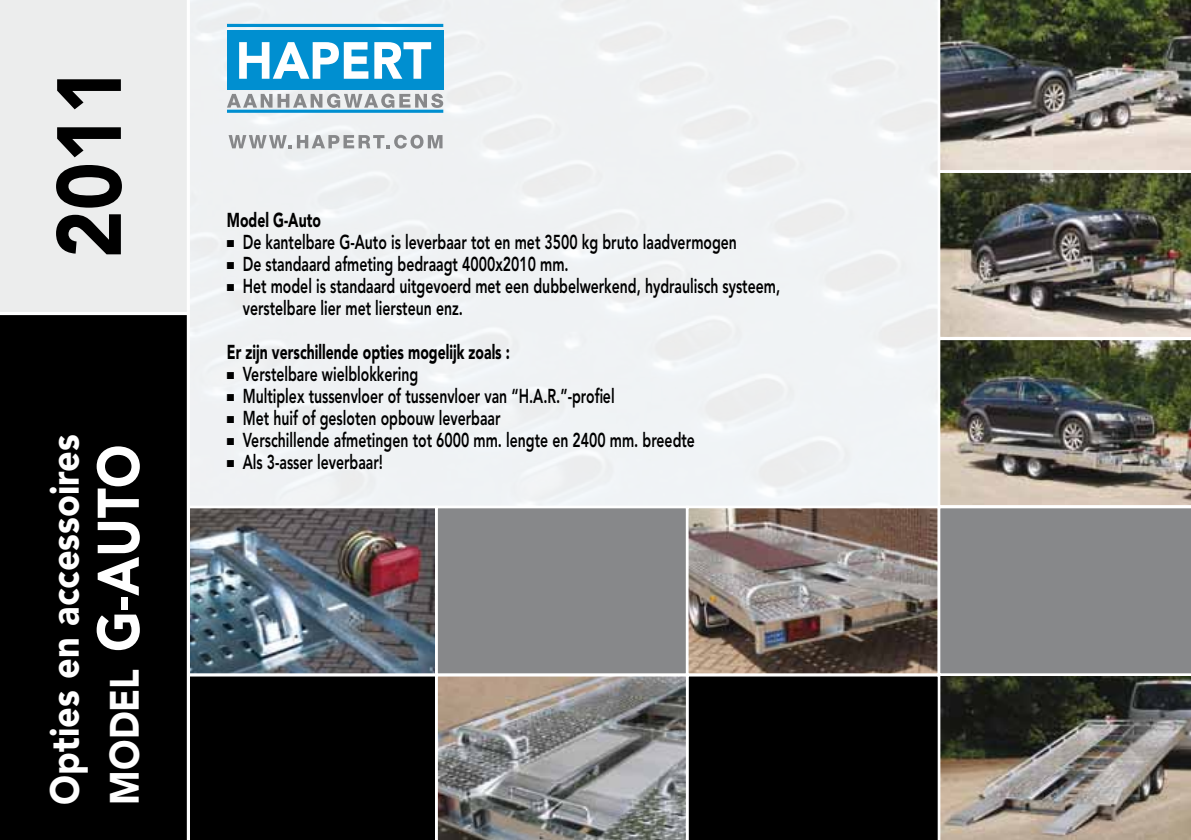
<style>
.page{position:relative;width:1191px;height:840px;background:#fff}
.page>*{position:absolute;margin:0;border:0;box-sizing:border-box;transform-origin:0 0}
.t1{font:900 90px "Avenir LT Std";color:#000;scale:.9 1}
.t2{font:900 58px "Avenir LT Std";color:#fff;scale:.9 1}
.t3{font:900 40px "Avenir LT Std";color:#fff;scale:.9 1}
.t4{font:800 20px/22px "Avenir LT Std";color:#000;scale:.7 1}
.t5{font:900 20px "Avenir LT Std";color:#000;scale:.7 1}
.s1{font-style:inherit}
.s2{font-size:40.6px}
</style>
<div class="page">
<div style="left:190px;top:0;width:747px;height:505px;background:#eff2f3"></div>
<img style="left:940px;top:676px;width:251px;height:163px">
<div style="left:688px;top:676px;width:250px;height:163px;background:#000"></div>
<svg style="left:438px;top:676px;width:248px;height:163px;background:#8d8b89"></svg>
<div style="left:190px;top:676px;width:248px;height:163px;background:#000"></div>
<img style="left:937px;top:340px;width:254px;height:165px">
<img style="left:937px;top:173px;width:254px;height:164px">
<img style="left:937px;top:0;width:254px;height:170px">
<div style="left:435px;top:505px;width:253px;height:170px;background:#87888a;border:3px solid #fff"></div>
<img style="left:690px;top:509px;width:246px;height:162px">
<div style="left:686px;top:505px;width:254px;height:170px;border:3px solid #fff"></div>
<div style="left:937px;top:505px;width:254px;height:170px;background:#87888a"></div>
<img style="left:190px;top:509px;width:244px;height:162px">
<div style="left:172px;top:505px;width:266px;height:170px;border:3px solid #fff"></div>
<div style="left:0;top:315px;width:190px;height:524px;background:#000"></div>
<div style="left:0;top:0;width:187px;height:312px;background:#eceded"></div>
<div style="left:227px;top:31px;width:216px;height:59px;background:#008fd0"></div>
<svg style="left:239px;top:42px;width:129px;height:37px"></svg>
<svg style="left:374px;top:42px;width:57px;height:37px"></svg>
<hr style="left:227px;top:24px;width:216px;height:3px;background:#008fd0">
<hr style="left:227px;top:110px;width:216px;height:3px;background:#008fd0">
<svg style="left:228px;top:135px;width:214px;height:13px"></svg>
<svg style="left:227px;top:94px;width:216px;height:14px"></svg>
<h1 class="t1" style="left:35px;top:258px;width:215px;rotate:-90deg">2011</h1>
<h3 class="t3" style="left:41px;top:804px;width:412px;rotate:-90deg"><span class="s1">O</span>pties en accessoires</h3>
<h2 class="t2" style="left:83px;top:804px;width:401px;rotate:-90deg"><span class="s2">model</span> G-AUTO</h2>
<p class="t5" style="left:227px;top:208px;width:136px">Model G-Auto</p>
<p class="t4" style="left:227px;top:231px;width:730px">■ De kantelbare G-Auto is leverbaar tot en met 3500 kg bruto laadvermogen</p>
<p class="t4" style="left:227px;top:253px;width:490px">■ De standaard afmeting bedraagt 4000x2010 mm.</p>
<p class="t4" style="left:243px;top:275px;width:769px;text-indent:-16px">■ Het model is standaard uitgevoerd met een dubbelwerkend, hydraulisch systeem, verstelbare lier met liersteun enz.</p>
<p class="t5" style="left:227px;top:340px;width:406px">Er zijn verschillende opties mogelijk zoals :</p>
<p class="t4" style="left:227px;top:363px;width:275px">■ Verstelbare wielblokkering</p>
<p class="t4" style="left:227px;top:385px;width:555px">■ Multiplex tussenvloer of tussenvloer van “H.A.R.”-profiel</p>
<p class="t4" style="left:227px;top:407px;width:392px">■ Met huif of gesloten opbouw leverbaar</p>
<p class="t4" style="left:227px;top:429px;width:670px">■ Verschillende afmetingen tot 6000 mm. lengte en 2400 mm. breedte</p>
<p class="t4" style="left:227px;top:451px;width:225px">■ Als 3-asser leverbaar!</p>
</div>
